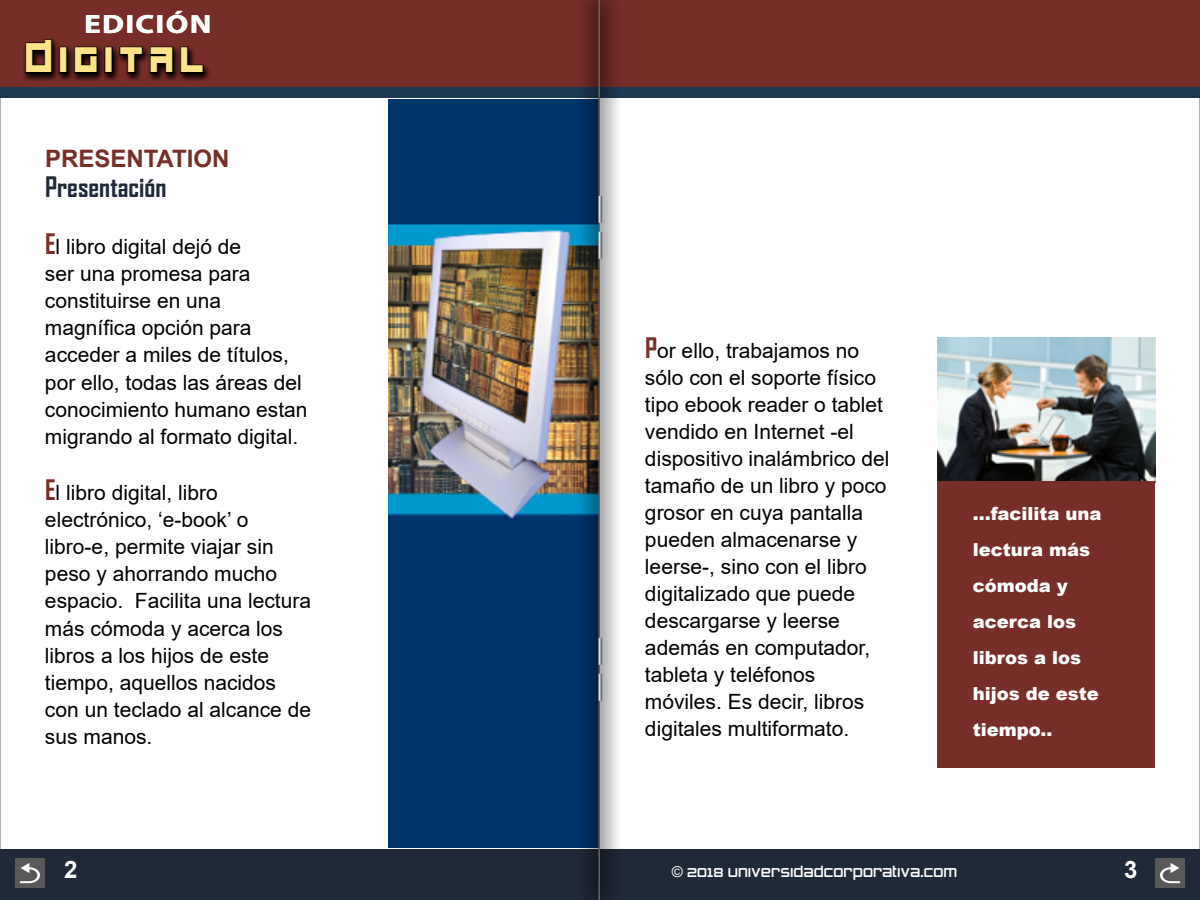
<style>
.page{position:relative;width:1200px;height:900px;background:#fff}
.page>*{position:absolute;margin:0;border:0;box-sizing:border-box;transform-origin:0 0}
.t1{font:38.4px "Chubu 08 Normal";color:#fde488;scale:.87 1}
.t2{font:700 27px "Agency FB";color:#202938}
.t3{font:700 26.55px "Myriad Pro";letter-spacing:.04em;color:#fff;scale:1.19 1}
.t4{font:700 24px "Arial";color:#772e28}
.t5{font:700 24px "Arial";color:#fff}
.t6{font:21px/27px "Arial";color:#000}
.t7{font:900 18px/36px "Arial";color:#fff}
.t8{font:15px "Zero Twos";color:#fff}
.s1{font-family:"Agency FB";font-weight:700;font-size:27px;color:#772e28}
.s2{font-family:"Arial"}
</style>
<div class="page">
<div style="left:0;top:0;width:1200px;height:87px;background:#772e28"></div>
<div style="left:0;top:87px;width:1200px;height:11px;background:#1d3a55"></div>
<div style="left:0;top:849px;width:1200px;height:51px;background:#202938"></div>
<div style="left:15px;top:858px;width:30px;height:30px;background:#595959"></div>
<svg style="left:20px;top:863px;width:20px;height:20px"></svg>
<div style="left:1155px;top:858px;width:30px;height:30px;background:#595959"></div>
<svg style="left:1160px;top:863px;width:20px;height:20px"></svg>
<div style="left:388px;top:99px;width:212px;height:749px;background:#01356e"></div>
<img style="left:388px;top:224px;width:188px;height:295px">
<img style="left:938px;top:338px;width:217px;height:143px">
<div style="left:938px;top:481px;width:217px;height:286px;background:#772e28"></div>
<div style="left:23px;top:38px;width:187px;height:44px;background:#000;opacity:.76"></div>
<svg style="left:25px;top:39px;width:28px;height:35px"></svg>
<div style="left:59px;top:47px;width:8px;height:26px;border:2px solid #000"></div>
<svg style="left:74px;top:46px;width:24px;height:28px"></svg>
<div style="left:105px;top:47px;width:8px;height:26px;border:2px solid #000"></div>
<svg style="left:119px;top:46px;width:55px;height:28px;background:#280f0d"></svg>
<svg style="left:180px;top:46px;width:24px;height:28px"></svg>
<svg style="left:576px;top:0;width:42px;height:900px"></svg>
<hr style="left:598px;top:0;width:2px;height:900px;background:#646464">
<svg style="left:599px;top:196px;width:3px;height:27px"></svg>
<svg style="left:599px;top:232px;width:3px;height:27px"></svg>
<svg style="left:599px;top:638px;width:3px;height:27px"></svg>
<svg style="left:599px;top:674px;width:3px;height:27px"></svg>
<p class="t3" style="left:84px;top:6px;width:109px">EDICIÓN</p>
<h1 class="t1" style="left:26px;top:34px;width:214px">Digital</h1>
<p class="t4" style="left:45px;top:142px;width:186px">PRESENTATION</p>
<p class="t2" style="left:45px;top:171px;width:123px">Presentación</p>
<p class="t6" style="left:45px;top:233px;width:264px"><span class="s1">E</span>l libro digital dejó de<br>ser una promesa para constituirse en una magnífica opción para acceder a miles de títulos, por ello, todas las áreas del conocimiento humano estan migrando al formato digital.</p>
<p class="t6" style="left:45px;top:479px;width:268px"><span class="s1">E</span>l libro digital, libro electrónico, ‘e-book’ o libro-e, permite viajar sin peso y ahorrando mucho espacio. Facilita una lectura más cómoda y acerca los libros a los hijos de este tiempo, aquellos nacidos con un teclado al alcance de sus manos.</p>
<p class="t6" style="left:645px;top:337px;width:246px"><span class="s1">P</span>or ello, trabajamos no sólo con el soporte físico tipo ebook reader o tablet vendido en Internet -el dispositivo inalámbrico del tamaño de un libro y poco grosor en cuya pantalla pueden almacenarse y leerse-, sino con el libro digitalizado que puede descargarse y leerse además en computador, tableta y teléfonos móviles. Es decir, libros digitales multiformato.</p>
<p class="t7" style="left:973px;top:495px;width:130px">...facilita una lectura más cómoda y acerca los libros a los hijos de este tiempo..</p>
<p class="t5" style="left:64px;top:853px;width:15px">2</p>
<p class="t5" style="left:1124px;top:853px;width:15px">3</p>
<p class="t8" style="left:672px;top:865px;width:287px"><span class="s2">©</span> 2018 UNIVERSIDADCORPORATIVA.COM</p>
</div>
